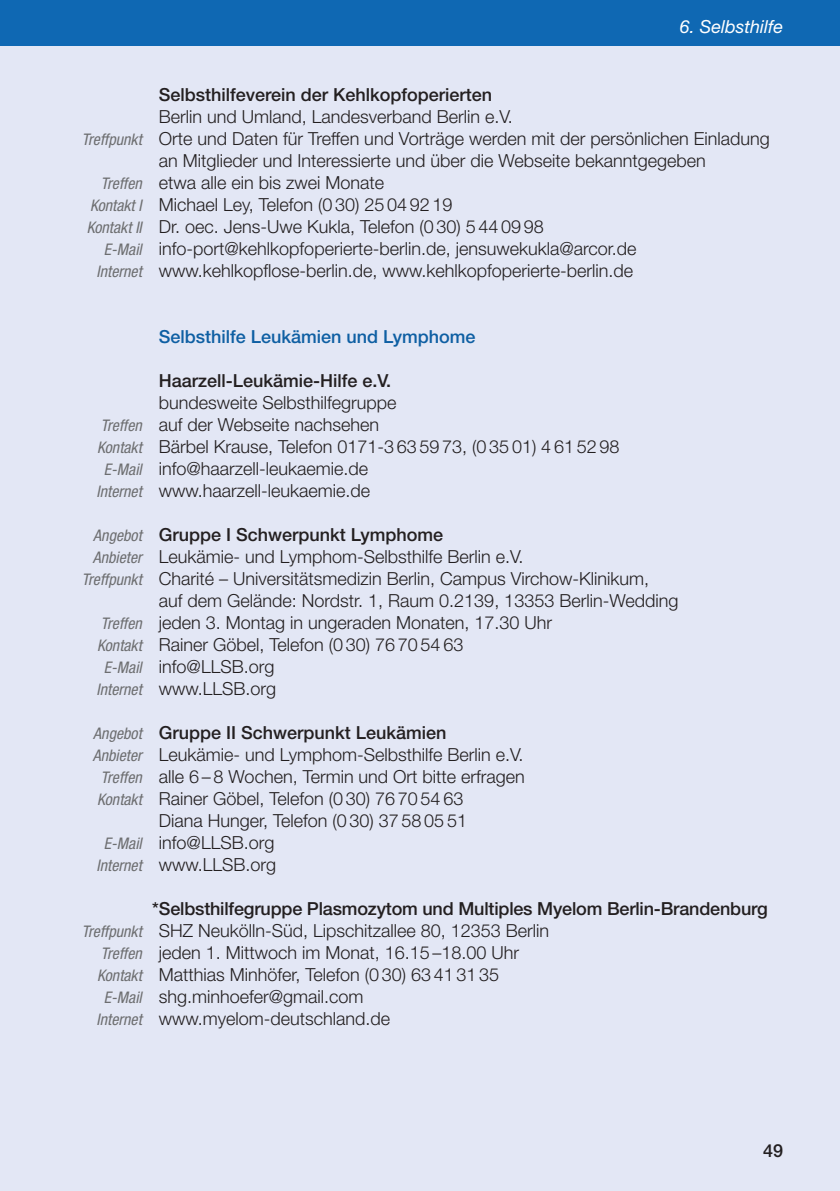
<style>
.page{position:relative;width:840px;height:1191px;background:#fff}
.page>*{position:absolute;margin:0;border:0;box-sizing:border-box;transform-origin:0 0}
.t1{font:300 18px "Helvetica Neue";color:#231f20}
.t2{font:500 18px "Helvetica Neue";color:#231f20}
.t3{font:500 18px "Helvetica Neue";color:#0e5fa3}
.t4{font:italic 18px "Helvetica Neue";color:#fff}
.s1{font-family:"Helvetica Neue LT";font-weight:400;font-style:italic;font-stretch:condensed;font-size:16px;color:#6d6e70}
</style>
<div class="page">
<div style="left:0;top:0;width:839px;height:1191px;background:#e3e7f5"></div>
<div style="left:0;top:0;width:839px;height:45px;background:#0f68b3"></div>
<p class="t4" style="left:679px;top:20px;width:105px">6. Selbsthilfe</p>
<p class="t2" style="left:159px;top:88px;width:334px">Selbsthilfeverein der Kehlkopfoperierten</p>
<p class="t1" style="left:159px;top:110px;width:355px">Berlin und Umland, Landesverband Berlin e.V.</p>
<p class="t1" style="left:82px;top:132px;width:689px"><span class="s1">Treffpunkt</span> Orte und Daten für Treffen und Vorträge werden mit der persönlichen Einladung</p>
<p class="t1" style="left:159px;top:154px;width:548px">an Mitglieder und Interessierte und über die Webseite bekanntgegeben</p>
<p class="t1" style="left:101px;top:176px;width:284px"><span class="s1">Treffen</span> etwa alle ein bis zwei Monate</p>
<p class="t1" style="left:90px;top:198px;width:364px"><span class="s1">Kontakt I</span> Michael Ley, Telefon (0 30) 25 04 92 19</p>
<p class="t1" style="left:87px;top:220px;width:458px"><span class="s1">Kontakt II</span> Dr. oec. Jens-Uwe Kukla, Telefon (0 30) 5 44 09 98</p>
<p class="t1" style="left:104px;top:242px;width:534px"><span class="s1">E-Mail</span> info-port@kehlkopfoperierte-berlin.de, jensuwekukla@arcor.de</p>
<p class="t1" style="left:96px;top:264px;width:538px"><span class="s1">Internet</span> www.kehlkopflose-berlin.de, www.kehlkopfoperierte-berlin.de</p>
<p class="t3" style="left:159px;top:330px;width:318px">Selbsthilfe Leukämien und Lymphome</p>
<p class="t2" style="left:159px;top:374px;width:234px">Haarzell-Leukämie-Hilfe e.V.</p>
<p class="t1" style="left:159px;top:396px;width:239px">bundesweite Selbsthilfegruppe</p>
<p class="t1" style="left:101px;top:418px;width:280px"><span class="s1">Treffen</span> auf der Webseite nachsehen</p>
<p class="t1" style="left:97px;top:440px;width:523px"><span class="s1">Kontakt</span> Bärbel Krause, Telefon 0171-3 63 59 73, (0 35 01) 4 61 52 98</p>
<p class="t1" style="left:104px;top:462px;width:266px"><span class="s1">E-Mail</span> info@haarzell-leukaemie.de</p>
<p class="t1" style="left:96px;top:484px;width:275px"><span class="s1">Internet</span> www.haarzell-leukaemie.de</p>
<p class="t2" style="left:93px;top:528px;width:351px"><span class="s1">Angebot</span> Gruppe I Schwerpunkt Lymphome</p>
<p class="t1" style="left:93px;top:550px;width:432px"><span class="s1">Anbieter</span> Leukämie- und Lymphom-Selbsthilfe Berlin e.V.</p>
<p class="t1" style="left:82px;top:572px;width:568px"><span class="s1">Treffpunkt</span> Charité – Universitätsmedizin Berlin, Campus Virchow-Klinikum,</p>
<p class="t1" style="left:159px;top:594px;width:520px">auf dem Gelände: Nordstr. 1, Raum 0.2139, 13353 Berlin-Wedding</p>
<p class="t1" style="left:101px;top:616px;width:452px"><span class="s1">Treffen</span> jeden 3. Montag in ungeraden Monaten, 17.30 Uhr</p>
<p class="t1" style="left:97px;top:638px;width:367px"><span class="s1">Kontakt</span> Rainer Göbel, Telefon (0 30) 76 70 54 63</p>
<p class="t1" style="left:104px;top:660px;width:172px"><span class="s1">E-Mail</span> info@LLSB.org</p>
<p class="t1" style="left:96px;top:682px;width:181px"><span class="s1">Internet</span> www.LLSB.org</p>
<p class="t2" style="left:93px;top:726px;width:354px"><span class="s1">Angebot</span> Gruppe II Schwerpunkt Leukämien</p>
<p class="t1" style="left:93px;top:748px;width:432px"><span class="s1">Anbieter</span> Leukämie- und Lymphom-Selbsthilfe Berlin e.V.</p>
<p class="t1" style="left:101px;top:770px;width:425px"><span class="s1">Treffen</span> alle 6 – 8 Wochen, Termin und Ort bitte erfragen</p>
<p class="t1" style="left:97px;top:792px;width:367px"><span class="s1">Kontakt</span> Rainer Göbel, Telefon (0 30) 76 70 54 63</p>
<p class="t1" style="left:159px;top:814px;width:309px">Diana Hunger, Telefon (0 30) 37 58 05 51</p>
<p class="t1" style="left:104px;top:836px;width:172px"><span class="s1">E-Mail</span> info@LLSB.org</p>
<p class="t1" style="left:96px;top:858px;width:181px"><span class="s1">Internet</span> www.LLSB.org</p>
<p class="t2" style="left:152px;top:902px;width:617px">*Selbsthilfegruppe Plasmozytom und Multiples Myelom Berlin-Brandenburg</p>
<p class="t1" style="left:82px;top:924px;width:468px"><span class="s1">Treffpunkt</span> SHZ Neukölln-Süd, Lipschitzallee 80, 12353 Berlin</p>
<p class="t1" style="left:101px;top:946px;width:419px"><span class="s1">Treffen</span> jeden 1. Mittwoch im Monat, 16.15 –18.00 Uhr</p>
<p class="t1" style="left:97px;top:968px;width:403px"><span class="s1">Kontakt</span> Matthias Minhöfer, Telefon (0 30) 63 41 31 35</p>
<p class="t1" style="left:104px;top:990px;width:261px"><span class="s1">E-Mail</span> shg.minhoefer@gmail.com</p>
<p class="t1" style="left:96px;top:1012px;width:295px"><span class="s1">Internet</span> www.myelom-deutschland.de</p>
<p class="t2" style="left:762px;top:1144px;width:21px">49</p>
</div>
